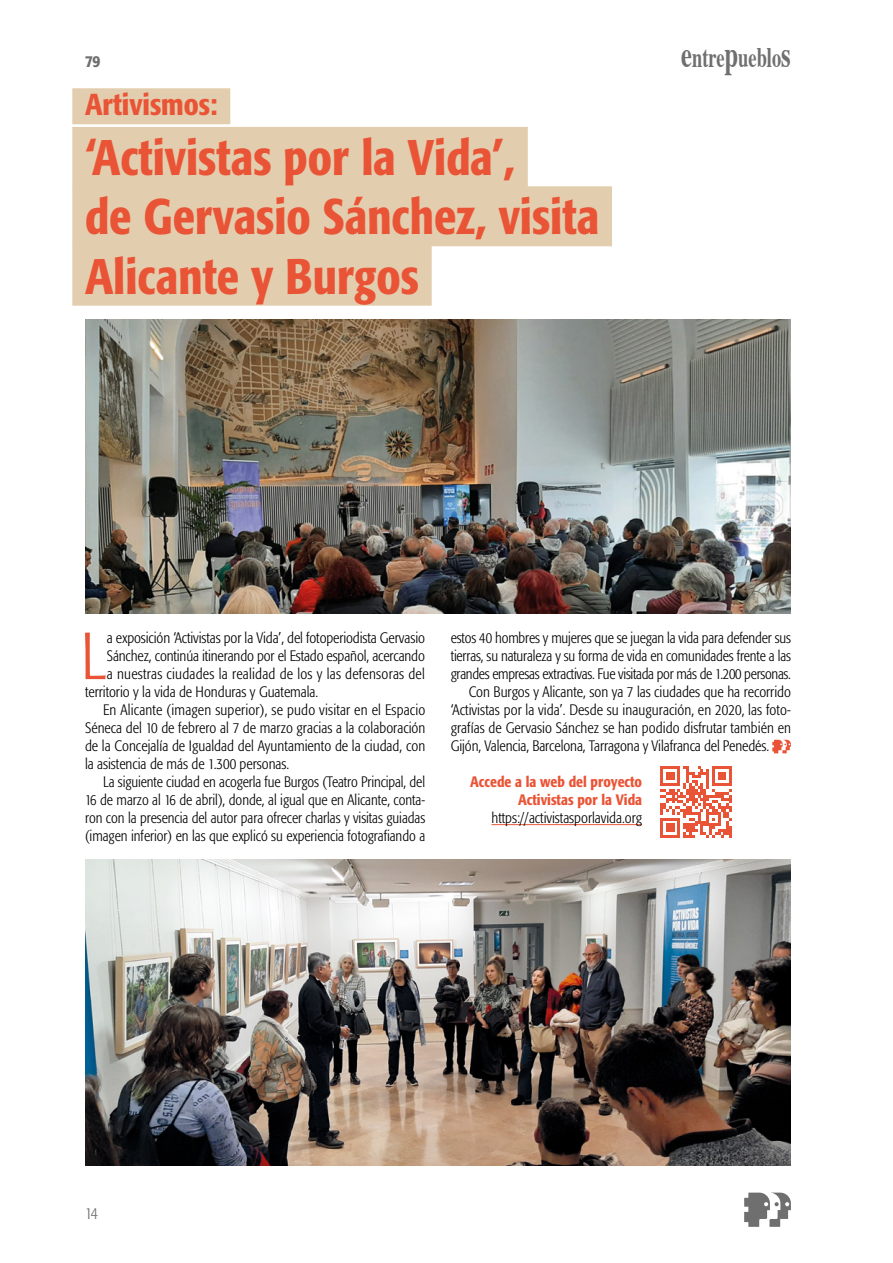
<style>
.page{position:relative;width:893px;height:1263px;background:#fff}
.page>*{position:absolute;margin:0;border:0;box-sizing:border-box;transform-origin:0 0}
.t1{font:300 condensed 65.85px "Formata";color:#ea5436}
.t2{font:500 condensed 49.5px/59.4px "Formata";color:#ea5436}
.t3{font:500 condensed 30px "Formata";color:#ea5436}
.t4{font:700 28.2px "Times";color:#706f6f;scale:.65 1}
.t5{font:300 condensed 16.5px "Formata";color:#706f6f}
.t6{font:500 condensed 16.5px "Formata";color:#706f6f}
.t7{font:300 condensed 15px "Formata";color:#000}
.t8{font:300 condensed 15px "Formata";letter-spacing:.02em;color:#000}
.t9{font:500 condensed 15px/18px "Formata";color:#ea5436;text-align:right}
.s1{font-size:37.65px}
</style>
<div class="page">
<svg style="left:744px;top:1192px;width:47px;height:35px"></svg>
<hr style="left:491px;top:824px;width:151px;height:1px;background:#ea5436">
<svg style="left:772px;top:740px;width:19px;height:13px"></svg>
<div style="left:72px;top:88px;width:158px;height:36px;background:#e2ceae"></div>
<div style="left:72px;top:127px;width:456px;height:60px;background:#e2ceae"></div>
<div style="left:72px;top:186px;width:540px;height:60px;background:#e2ceae"></div>
<div style="left:72px;top:246px;width:360px;height:60px;background:#e2ceae"></div>
<img style="left:85px;top:319px;width:706px;height:294px">
<img style="left:85px;top:859px;width:706px;height:306px">
<svg style="left:660px;top:766px;width:72px;height:72px"></svg>
<p class="t6" style="left:85px;top:51px;width:17px">79</p>
<h3 class="t4" style="left:681px;top:30px;width:170px"><span class="s1">e</span>ntre<span class="s1">p</span>ueblo<span class="s1">s</span></h3>
<h3 class="t3" style="left:85px;top:87px;width:134px">Artivismos:</h3>
<h2 class="t2" style="left:85px;top:127px;width:516px">‘Activistas por la Vida’,<br>de Gervasio Sánchez, visita<br>Alicante y Burgos</h2>
<h1 class="t1" style="left:81px;top:618px;width:28px">L</h1>
<p class="t7" style="left:107px;top:629px;width:320px">a exposición ‘Activistas por la Vida’, del fotoperiodista Gervasio</p>
<p class="t7" style="left:107px;top:647px;width:320px">Sánchez, continúa itinerando por el Estado español, acercando</p>
<p class="t8" style="left:107px;top:665px;width:320px">a nuestras ciudades la realidad de los y las defensoras del</p>
<p class="t7" style="left:85px;top:683px;width:235px">territorio y la vida de Honduras y Guatemala.</p>
<p class="t7" style="left:103px;top:701px;width:324px">En Alicante (imagen superior), se pudo visitar en el Espacio</p>
<p class="t7" style="left:85px;top:719px;width:342px">Séneca del 10 de febrero al 7 de marzo gracias a la colaboración</p>
<p class="t7" style="left:85px;top:737px;width:342px">de la Concejalía de Igualdad del Ayuntamiento de la ciudad, con</p>
<p class="t7" style="left:85px;top:755px;width:206px">la asistencia de más de 1.300 personas.</p>
<p class="t7" style="left:103px;top:773px;width:324px">La siguiente ciudad en acogerla fue Burgos (Teatro Principal, del</p>
<p class="t7" style="left:85px;top:791px;width:342px">16 de marzo al 16 de abril), donde, al igual que en Alicante, conta-</p>
<p class="t7" style="left:85px;top:809px;width:342px">ron con la presencia del autor para ofrecer charlas y visitas guiadas</p>
<p class="t7" style="left:85px;top:827px;width:342px">(imagen inferior) en las que explicó su experiencia fotografiando a</p>
<p class="t7" style="left:451px;top:629px;width:342px">estos 40 hombres y mujeres que se juegan la vida para defender sus</p>
<p class="t7" style="left:451px;top:647px;width:342px">tierras, su naturaleza y su forma de vida en comunidades frente a las</p>
<p class="t7" style="left:451px;top:665px;width:342px">grandes empresas extractivas. Fue visitada por más de 1.200 personas.</p>
<p class="t7" style="left:469px;top:683px;width:324px">Con Burgos y Alicante, son ya 7 las ciudades que ha recorrido</p>
<p class="t7" style="left:451px;top:701px;width:342px">‘Activistas por la vida’. Desde su inauguración, en 2020, las foto-</p>
<p class="t7" style="left:451px;top:719px;width:342px">grafías de Gervasio Sánchez se han podido disfrutar también en</p>
<p class="t7" style="left:451px;top:737px;width:320px">Gijón, Valencia, Barcelona, Tarragona y Vilafranca del Penedés.</p>
<p class="t9" style="left:470px;top:773px;width:173px">Accede a la web del proyecto<br>Activistas por la Vida</p>
<p class="t7" style="left:491px;top:809px;width:152px">https://activistasporlavida.org</p>
<p class="t5" style="left:85px;top:1204px;width:15px">14</p>
</div>
